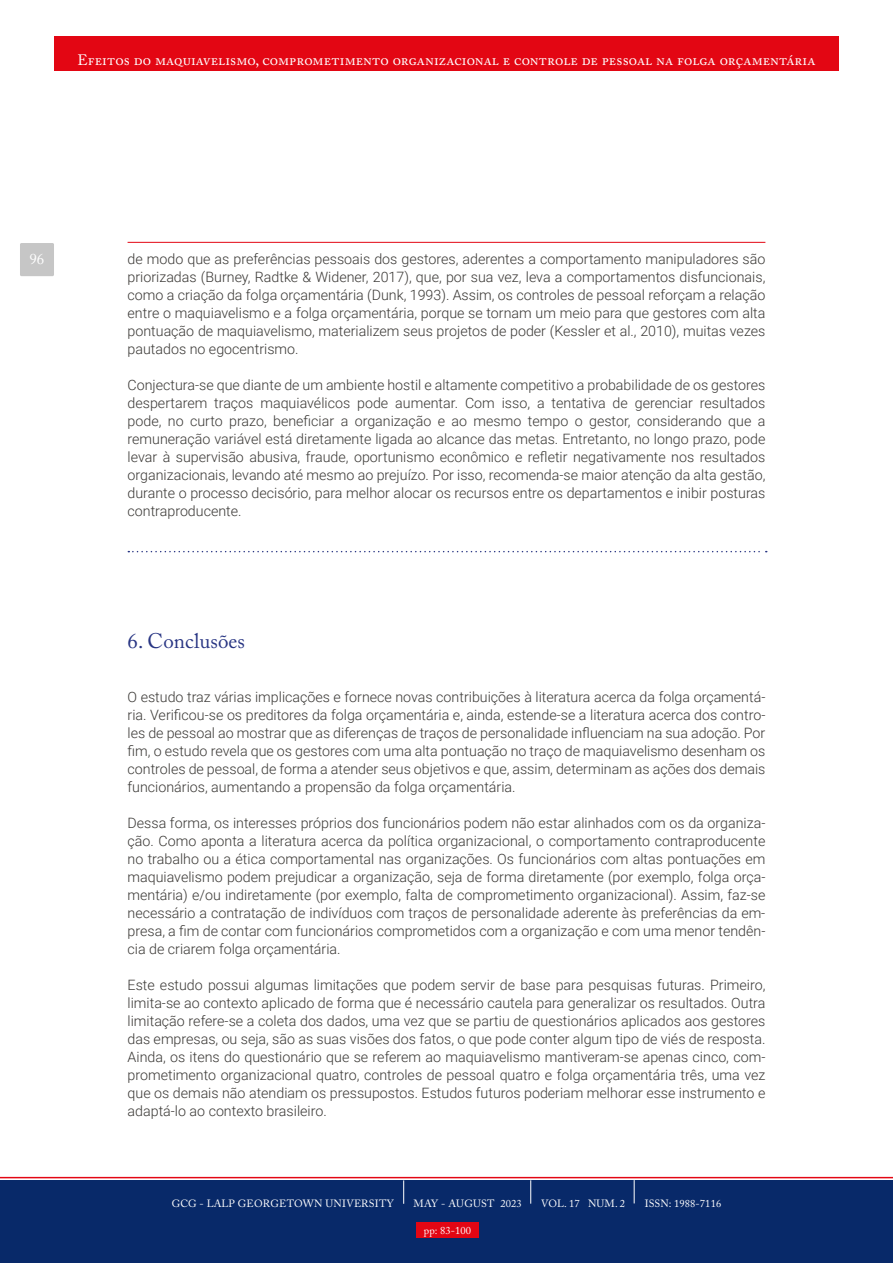
<style>
.page{position:relative;width:893px;height:1263px;background:#fff}
.page>*{position:absolute;margin:0;border:0;box-sizing:border-box;transform-origin:0 0}
.t1{font:21px "Adobe Caslon Pro";color:#283583}
.t2{font:15px "Adobe Caslon Pro";letter-spacing:.005em;color:#fff}
.t3{font:300 14.25px/18px "Roboto";color:#3a3835;text-align:justify}
.t4{font:10.5px "Adobe Caslon Pro";letter-spacing:.01em;color:#fff}
</style>
<div class="page">
<div style="left:54px;top:37px;width:785px;height:34px;background:#e30613"></div>
<div style="left:0;top:1180px;width:893px;height:83px;background:#082969"></div>
<div style="left:416px;top:1222px;width:63px;height:15px;background:#e30613"></div>
<div style="left:20px;top:243px;width:34px;height:33px;background:#c6c6c6;border-radius:2px"></div>
<hr style="left:128px;top:242px;width:637px;height:1px;background:#e30613">
<svg style="left:0;top:1177px;width:893px;height:27px"></svg>
<svg style="left:128px;top:551px;width:639px;height:1px"></svg>
<p class="t2" style="left:77px;top:51px;width:740px">Efeitos do maquiavelismo, comprometimento organizacional e controle de pessoal na folga orçamentária</p>
<p class="t2" style="left:29px;top:250px;width:16px">96</p>
<p class="t3" style="left:128px;top:250px;width:639px">de modo que as preferências pessoais dos gestores, aderentes a comportamento manipuladores são priorizadas (Burney, Radtke &amp; Widener, 2017), que, por sua vez, leva a comportamentos disfuncionais, como a criação da folga orçamentária (Dunk, 1993). Assim, os controles de pessoal reforçam a relação entre o maquiavelismo e a folga orçamentária, porque se tornam um meio para que gestores com alta pontuação de maquiavelismo, materializem seus projetos de poder (Kessler et al., 2010), muitas vezes pautados no egocentrismo.</p>
<p class="t3" style="left:128px;top:376px;width:639px">Conjectura-se que diante de um ambiente hostil e altamente competitivo a probabilidade de os gestores despertarem traços maquiavélicos pode aumentar. Com isso, a tentativa de gerenciar resultados pode, no curto prazo, beneficiar a organização e ao mesmo tempo o gestor, considerando que a remuneração variável está diretamente ligada ao alcance das metas. Entretanto, no longo prazo, pode levar à supervisão abusiva, fraude, oportunismo econômico e refletir negativamente nos resultados organizacionais, levando até mesmo ao prejuízo. Por isso, recomenda-se maior atenção da alta gestão, durante o processo decisório, para melhor alocar os recursos entre os departamentos e inibir posturas contraproducente.</p>
<h1 class="t1" style="left:128px;top:629px;width:119px">6. Conclusões</h1>
<p class="t3" style="left:128px;top:688px;width:639px">O estudo traz várias implicações e fornece novas contribuições à literatura acerca da folga orçamentá&shy;ria. Verificou-se os preditores da folga orçamentária e, ainda, estende-se a literatura acerca dos contro&shy;les de pessoal ao mostrar que as diferenças de traços de personalidade influenciam na sua adoção. Por fim, o estudo revela que os gestores com uma alta pontuação no traço de maquiavelismo desenham os controles de pessoal, de forma a atender seus objetivos e que, assim, determinam as ações dos demais funcionários, aumentando a propensão da folga orçamentária.</p>
<p class="t3" style="left:128px;top:814px;width:639px">Dessa forma, os interesses próprios dos funcionários podem não estar alinhados com os da organiza&shy;ção. Como aponta a literatura acerca da política organizacional, o comportamento contraproducente no trabalho ou a ética comportamental nas organizações. Os funcionários com altas pontuações em maquiavelismo podem prejudicar a organização, seja de forma diretamente (por exemplo, folga orça&shy;mentária) e/ou indiretamente (por exemplo, falta de comprometimento organizacional). Assim, faz-se necessário a contratação de indivíduos com traços de personalidade aderente às preferências da em&shy;presa, a fim de contar com funcionários comprometidos com a organização e com uma menor tendên&shy;cia de criarem folga orçamentária.</p>
<p class="t3" style="left:128px;top:976px;width:639px">Este estudo possui algumas limitações que podem servir de base para pesquisas futuras. Primeiro, limita-se ao contexto aplicado de forma que é necessário cautela para generalizar os resultados. Outra limitação refere-se a coleta dos dados, uma vez que se partiu de questionários aplicados aos gestores das empresas, ou seja, são as suas visões dos fatos, o que pode conter algum tipo de viés de resposta.<br>Ainda, os itens do questionário que se referem ao maquiavelismo mantiveram-se apenas cinco, com&shy;prometimento organizacional quatro, controles de pessoal quatro e folga orçamentária três, uma vez que os demais não atendiam os pressupostos. Estudos futuros poderiam melhorar esse instrumento e adaptá-lo ao contexto brasileiro.</p>
<p class="t4" style="left:172px;top:1197px;width:224px">GCG - LALP GEORGETOWN UNIVERSITY</p>
<p class="t4" style="left:414px;top:1197px;width:110px">MAY - AUGUST 2023</p>
<p class="t4" style="left:541px;top:1197px;width:85px">VOL. 17 NUM. 2</p>
<p class="t4" style="left:645px;top:1197px;width:78px">ISSN: 1988-7116</p>
<p class="t4" style="left:424px;top:1224px;width:49px">pp: 83-100</p>
</div>
